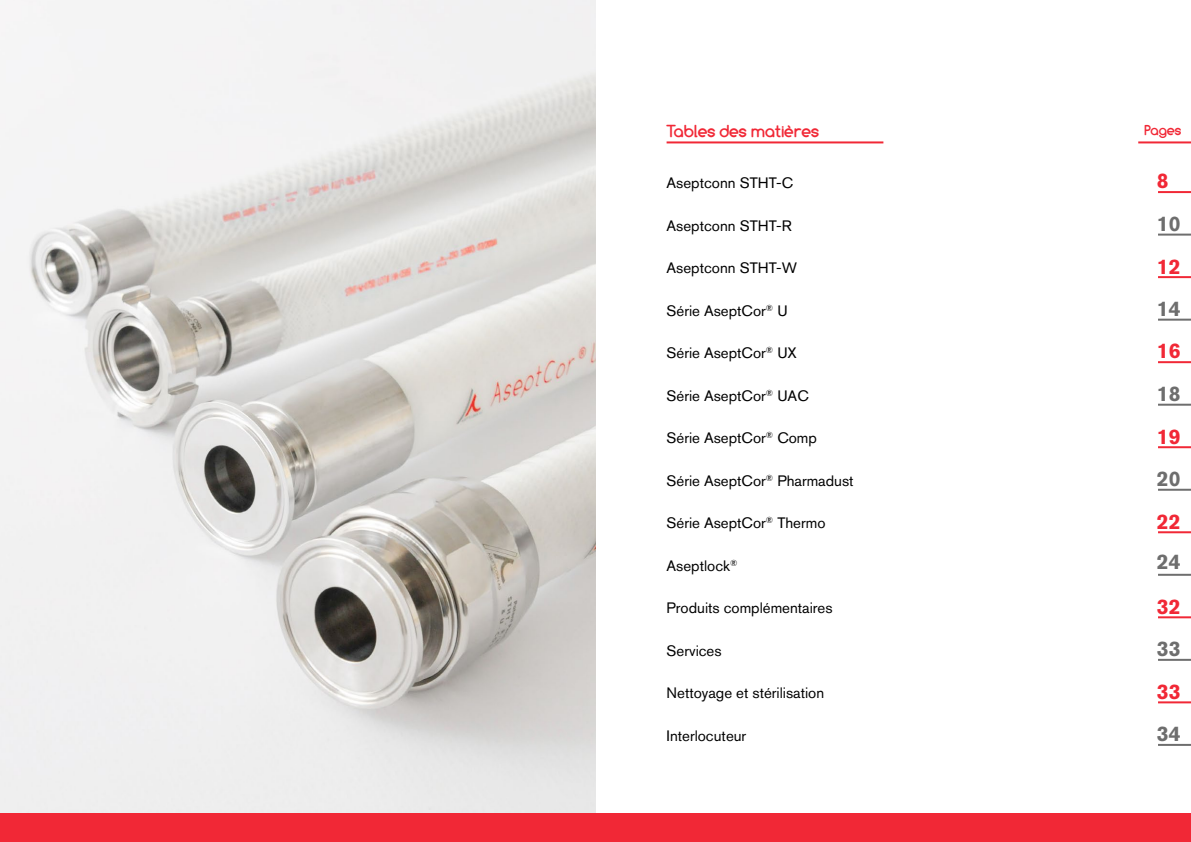
<style>
.page{position:relative;width:1191px;height:842px;background:#fff}
.page>*{position:absolute;margin:0;border:0;box-sizing:border-box;transform-origin:0 0}
.t1{font:700 21px "Akzidenz Grotesk BQ";color:#6e6e6e}
.t2{font:700 21px "Akzidenz Grotesk BQ";color:#f12836}
.t3{font:700 17px "Comfortaa";color:#f12836}
.t4{font:15px "Akzidenz Grotesk BQ";color:#000}
.t5{font:700 14px "Comfortaa";color:#f12836}
</style>
<div class="page">
<img style="left:0;top:0;width:595px;height:814px">
<hr style="left:1158px;top:191px;width:33px;height:2px;background:#f12836">
<hr style="left:666px;top:141px;width:217px;height:2px;background:#f12836">
<hr style="left:1138px;top:141px;width:53px;height:2px;background:#f12836">
<hr style="left:1158px;top:234px;width:33px;height:2px;background:#6e6e6e">
<hr style="left:1158px;top:276px;width:33px;height:2px;background:#f12836">
<hr style="left:1158px;top:319px;width:33px;height:2px;background:#6e6e6e">
<hr style="left:1158px;top:361px;width:33px;height:2px;background:#f12836">
<hr style="left:1158px;top:404px;width:33px;height:2px;background:#6e6e6e">
<hr style="left:1158px;top:446px;width:33px;height:2px;background:#f12836">
<hr style="left:1158px;top:489px;width:33px;height:2px;background:#6e6e6e">
<hr style="left:1158px;top:531px;width:33px;height:2px;background:#f12836">
<hr style="left:1158px;top:574px;width:33px;height:2px;background:#6e6e6e">
<hr style="left:1158px;top:616px;width:33px;height:2px;background:#f12836">
<hr style="left:1158px;top:701px;width:33px;height:2px;background:#f12836">
<hr style="left:1158px;top:744px;width:33px;height:2px;background:#6e6e6e">
<div style="left:0;top:814px;width:1191px;height:28px;background:#f12836"></div>
<hr style="left:1158px;top:659px;width:33px;height:2px;background:#6e6e6e">
<p class="t3" style="left:666px;top:121px;width:154px">Tables des matières</p>
<p class="t5" style="left:1144px;top:122px;width:38px">Pages</p>
<p class="t4" style="left:666px;top:174px;width:128px">Aseptconn STHT-C</p>
<p class="t4" style="left:666px;top:216px;width:127px">Aseptconn STHT-R</p>
<p class="t4" style="left:666px;top:259px;width:132px">Aseptconn STHT-W</p>
<p class="t4" style="left:666px;top:301px;width:123px">Série AseptCor<sup>®</sup> U</p>
<p class="t4" style="left:666px;top:344px;width:132px">Série AseptCor<sup>®</sup> UX</p>
<p class="t4" style="left:666px;top:386px;width:144px">Série AseptCor<sup>®</sup> UAC</p>
<p class="t4" style="left:666px;top:429px;width:152px">Série AseptCor<sup>®</sup> Comp</p>
<p class="t4" style="left:666px;top:471px;width:188px">Série AseptCor<sup>®</sup> Pharmadust</p>
<p class="t4" style="left:666px;top:514px;width:160px">Série AseptCor<sup>®</sup> Thermo</p>
<p class="t4" style="left:666px;top:556px;width:72px">Aseptlock<sup>®</sup></p>
<p class="t4" style="left:666px;top:599px;width:167px">Produits complémentaires</p>
<p class="t4" style="left:666px;top:641px;width:57px">Services</p>
<p class="t4" style="left:666px;top:684px;width:159px">Nettoyage et stérilisation</p>
<p class="t4" style="left:666px;top:726px;width:81px">Interlocuteur</p>
<h1 class="t2" style="left:1157px;top:169px;width:13px">8</h1>
<h1 class="t1" style="left:1157px;top:212px;width:25px">10</h1>
<h1 class="t2" style="left:1157px;top:254px;width:25px">12</h1>
<h1 class="t1" style="left:1157px;top:297px;width:25px">14</h1>
<h1 class="t2" style="left:1157px;top:339px;width:25px">16</h1>
<h1 class="t1" style="left:1157px;top:382px;width:25px">18</h1>
<h1 class="t2" style="left:1157px;top:424px;width:25px">19</h1>
<h1 class="t1" style="left:1157px;top:467px;width:25px">20</h1>
<h1 class="t2" style="left:1157px;top:509px;width:25px">22</h1>
<h1 class="t1" style="left:1157px;top:550px;width:25px">24</h1>
<h1 class="t2" style="left:1157px;top:594px;width:25px">32</h1>
<h1 class="t1" style="left:1157px;top:637px;width:25px">33</h1>
<h1 class="t2" style="left:1157px;top:679px;width:25px">33</h1>
<h1 class="t1" style="left:1157px;top:722px;width:25px">34</h1>
</div>
